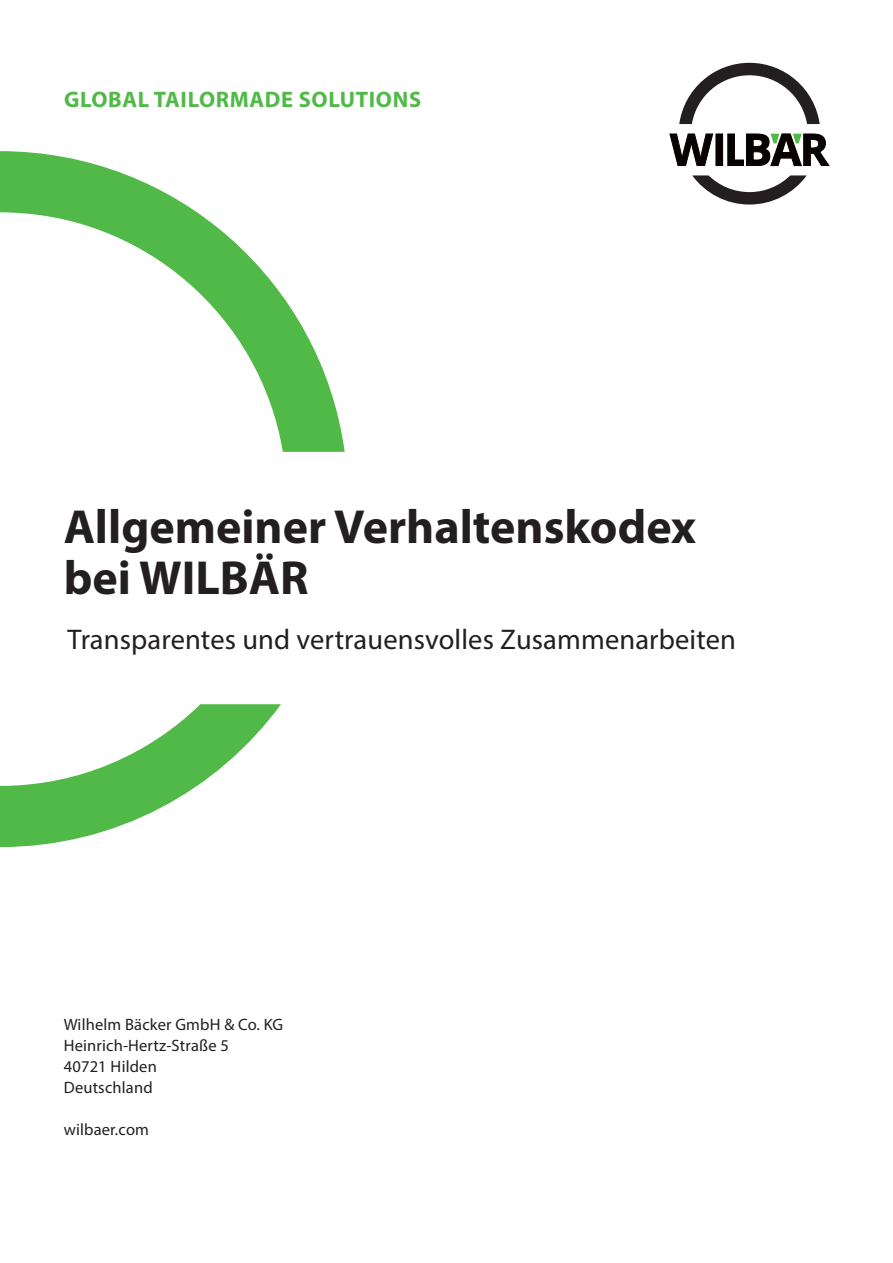
<style>
.page{position:relative;width:893px;height:1263px;background:#fff}
.page>*{position:absolute;margin:0;border:0;box-sizing:border-box;transform-origin:0 0}
.t1{font:700 48px/51px "Myriad Pro";color:#231f20}
.t2{font:28.5px "Myriad Pro";letter-spacing:.005em;color:#231f20}
.t3{font:700 22.5px "Myriad Pro";letter-spacing:.03em;color:#51b948}
.t4{font:16.5px/21px "Myriad Pro";letter-spacing:.01em;color:#231f20}
</style>
<div class="page">
<svg style="left:669px;top:63px;width:160px;height:142px"></svg>
<svg style="left:0;top:151px;width:345px;height:696px"></svg>
<h3 class="t3" style="left:64px;top:85px;width:359px">GLOBAL TAILORMADE SOLUTIONS</h3>
<h1 class="t1" style="left:64px;top:500px;width:634px">Allgemeiner Verhaltenskodex bei WILBÄR</h1>
<h2 class="t2" style="left:68px;top:622px;width:670px">Transparentes und vertrauensvolles Zusammenarbeiten</h2>
<p class="t4" style="left:64px;top:1014px;width:221px">Wilhelm Bäcker GmbH &amp; Co. KG<br>Heinrich-Hertz-Straße 5<br>40721 Hilden<br>Deutschland</p>
<p class="t4" style="left:64px;top:1119px;width:87px">wilbaer.com</p>
</div>
